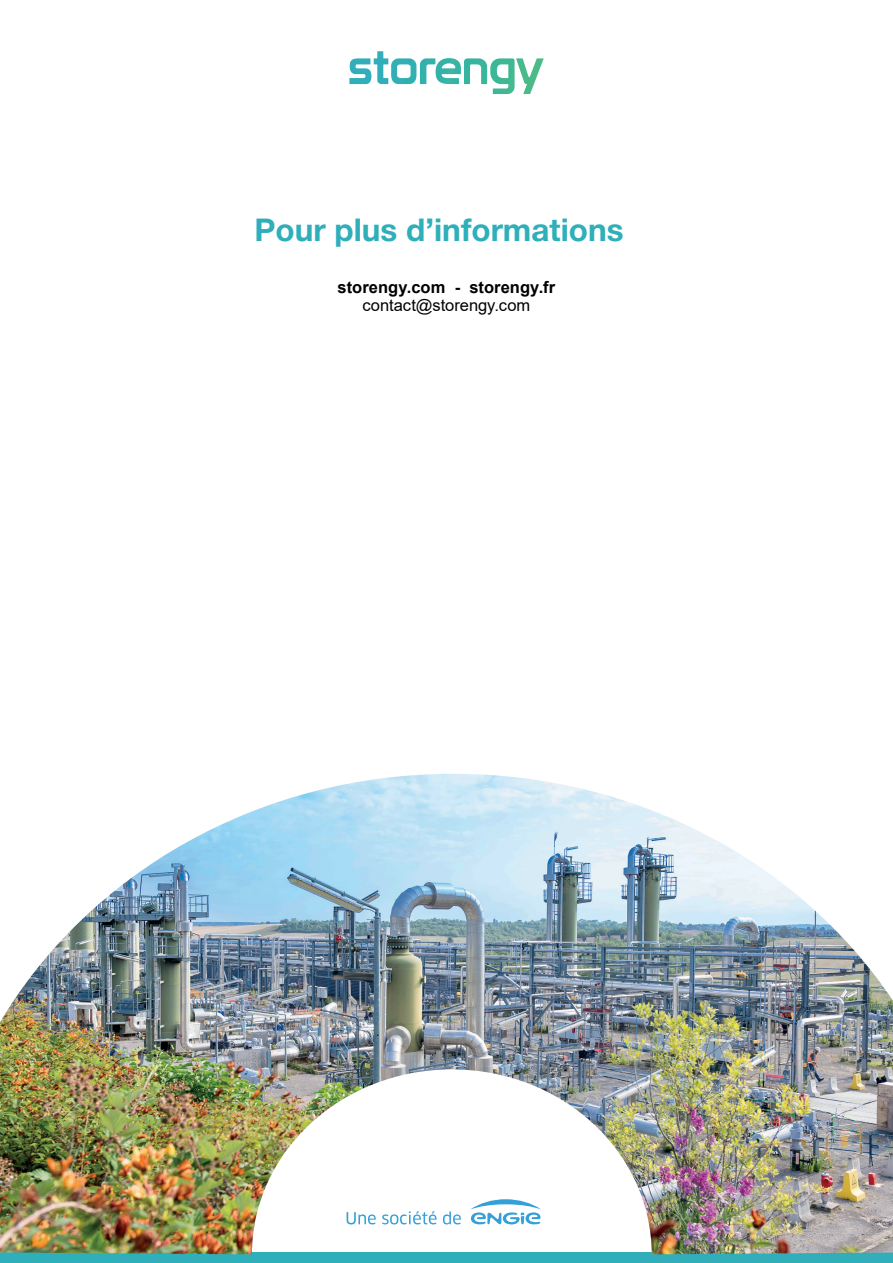
<style>
.page{position:relative;width:893px;height:1263px;background:#fff}
.page>*{position:absolute;margin:0;border:0;box-sizing:border-box;transform-origin:0 0}
.t1{font:700 31.5px "Helvetica Neue";color:#2fafba}
.t2{font:700 16.5px "Arial";letter-spacing:.005em;color:#000001}
.t3{font:16.5px "Arial";color:#000001}
</style>
<div class="page">
<div style="left:0;top:1253px;width:893px;height:10px;background:#30aeba"></div>
<img style="left:0;top:774px;width:893px;height:480px">
<svg style="left:347px;top:1212px;width:29px;height:12px"></svg>
<svg style="left:382px;top:1211px;width:55px;height:13px"></svg>
<svg style="left:443px;top:1211px;width:18px;height:13px"></svg>
<svg style="left:470px;top:1199px;width:71px;height:26px"></svg>
<svg style="left:349px;top:51px;width:195px;height:43px"></svg>
<h1 class="t1" style="left:254px;top:205px;width:371px">Pour plus d’informations</h1>
<p class="t2" style="left:338px;top:276px;width:219px">storengy.com - storengy.fr</p>
<p class="t3" style="left:362px;top:294px;width:169px">contact@storengy.com</p>
</div>
